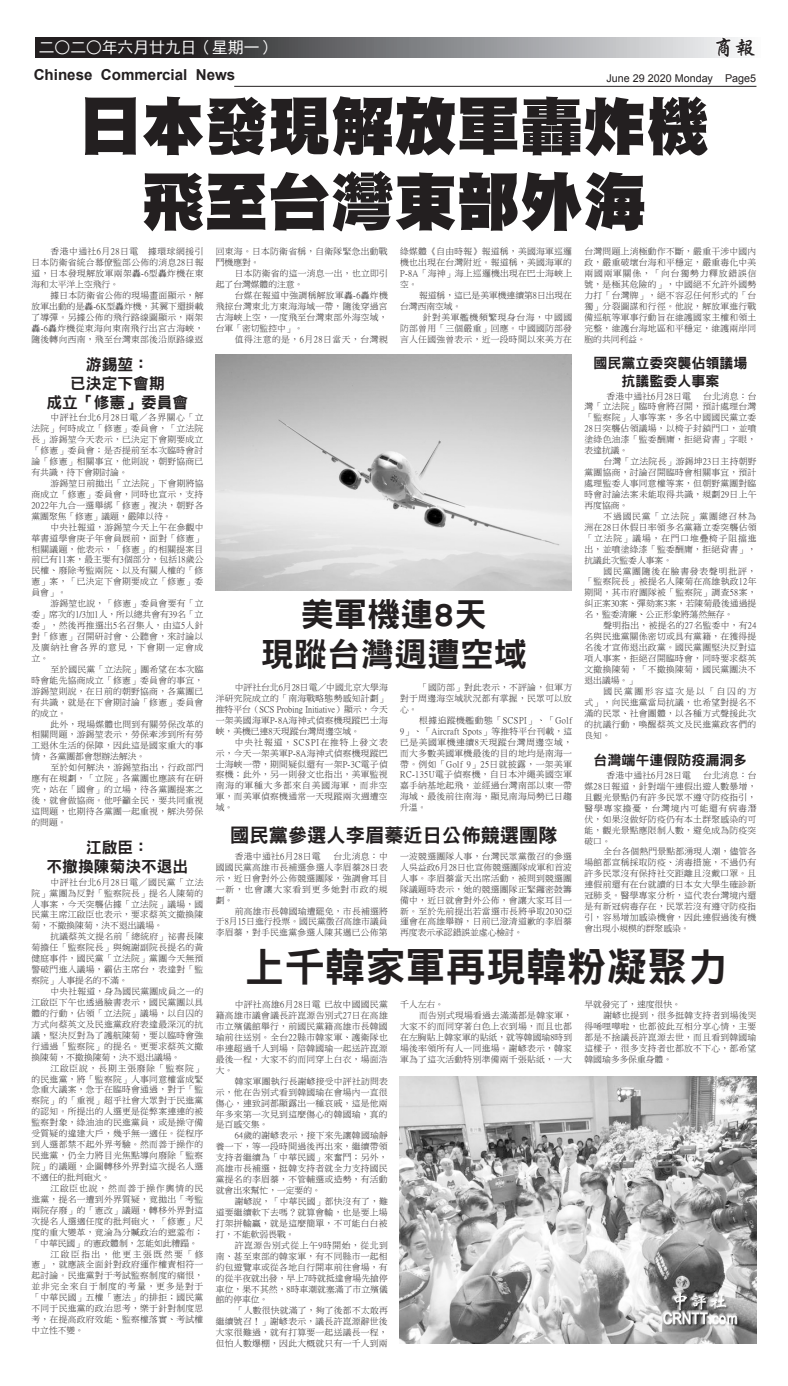
<style>
.page{position:relative;width:788px;height:1386px;background:#fff}
.page>*{position:absolute;margin:0;border:0;box-sizing:border-box;transform-origin:0 0}
.t1{font:63px/75.6px "DF Hei Std W12";color:#231f20;text-align:center}
.t2{font:40.25px "DF Hei Std W9";color:#231f20}
.t3{font:33.25px/39.9px "DF Hei Std W9";color:#231f20;text-align:center}
.t4{font:21.26px "DF Xing Kai Std W5";color:#231f20}
.t5{font:19.25px "DF Hei Std W9";color:#231f20}
.t6{font:15.75px/18.9px "DF Hei Std W9";color:#231f20;text-align:center}
.t7{font:15.75px "DF Hei Std W5";color:#fff}
.t8{font:700 15.14px "Arial";color:#231f20}
.t9{font:14px/17.7px "DF Hei Std W9";color:#231f20;text-align:center}
.t10{font:10.76px "Arial";color:#231f20}
.t11{font:8.75px/10.9px "P Ming Li U";letter-spacing:.035em;color:#231f20;text-align:justify}
.t12{font:8.75px/10.9px "P Ming Li U";color:#231f20}
.t13{font:8.75px "P Ming Li U";letter-spacing:.01em;color:#231f20}
.t14{font:8.75px "P Ming Li U";letter-spacing:.065em;color:#231f20}
.t15{font:8.75px "P Ming Li U";letter-spacing:.095em;color:#231f20}
.t16{font:8.75px "P Ming Li U";letter-spacing:.1em;color:#231f20}
.t17{font:8.75px "P Ming Li U";letter-spacing:.175em;color:#231f20}
</style>
<div class="page">
<hr style="left:234px;top:86px;width:522px;height:1px;background:#231f20">
<svg style="left:36px;top:37px;width:677px;height:20px;background:#727274"></svg>
<svg style="left:713px;top:37px;width:28px;height:21px"></svg>
<img style="left:399px;top:1076px;width:357px;height:268px">
<img style="left:216px;top:354px;width:355px;height:237px">
<h3 class="t7" style="left:39px;top:39px;width:238px">二○二○年六月廿九日（星期一）</h3>
<h3 class="t4" style="left:713px;top:36px;width:44px">商報</h3>
<h1 class="t1" style="left:79px;top:87px;width:631px">日本發現解放軍轟炸機飛至台灣東部外海</h1>
<p class="t11" style="left:32px;top:246px;width:173px;text-indent:19px">香港中通社6月28日電　據環球網援引日本防衛省統合幕僚監部公佈的消息28日報道，日本發現解放軍兩架轟-6型轟炸機在東海和太平洋上空飛行。</p>
<p class="t11" style="left:32px;top:290px;width:173px;text-indent:19px">據日本防衛省公佈的現場畫面顯示，解放軍出動的是轟-6K型轟炸機，其翼下還掛載了導彈。另據公佈的飛行路線圖顯示，兩架轟-6轟炸機從東海向東南飛行出宮古海峽，隨後轉向西南，飛至台灣東部後沿原路線返</p>
<h3 class="t8" style="left:34px;top:64px;width:203px">Chinese Commercial News</h3>
<p class="t10" style="left:606px;top:71px;width:151px">June 29 2020 Monday Page5</p>
<p class="t11" style="left:216px;top:246px;width:173px">回東海。日本防衛省稱，自衛隊緊急出動戰鬥機應對。</p>
<p class="t11" style="left:216px;top:268px;width:173px;text-indent:19px">日本防衛省的這一消息一出，也立即引起了台灣媒體的注意。</p>
<p class="t11" style="left:216px;top:290px;width:173px;text-indent:19px">台媒在報道中強調稱解放軍轟-6轟炸機飛掠台灣東北方東海海域一帶，隨後穿過宮古海峽上空，一度飛至台灣東部外海空域，台軍「密切監控中」。</p>
<p class="t14" style="left:235px;top:335px;width:154px">值得注意的是，6月28日當天，台灣親</p>
<p class="t11" style="left:584px;top:246px;width:173px">台灣問題上消極動作不斷，嚴重干涉中國內政，嚴重破壞台海和平穩定，嚴重毒化中美兩國兩軍關係，「向台獨勢力釋放錯誤信號，是極其危險的」，中國絕不允許外國勢力打「台灣牌」，絕不容忍任何形式的「台獨」分裂圖謀和行徑。他說，解放軍進行戰備巡航等軍事行動旨在維護國家主權和領土完整，維護台海地區和平穩定，維護兩岸同胞的共同利益。</p>
<p class="t11" style="left:400px;top:246px;width:173px">綠媒體《自由時報》報道稱，美國海軍巡邏機也出現在台灣附近。報道稱，美國海軍的P-8A「海神」海上巡邏機出現在巴士海峽上空。</p>
<p class="t12" style="left:400px;top:290px;width:173px;text-indent:19px">報道稱，這已是美軍機連續第8日出現在台灣西南空域。</p>
<p class="t11" style="left:400px;top:312px;width:173px;text-indent:23px">針對美軍艦機頻繁現身台海，中國國防部曾用「三個嚴重」回應。中國國防部發言人任國強曾表示，近一段時間以來美方在</p>
<h3 class="t6" style="left:47px;top:355px;width:143px">游錫堃：<br>已決定下會期<br>成立「修憲」委員會</h3>
<p class="t11" style="left:32px;top:412px;width:173px;text-indent:19px">中評社台北6月28日電／各界關心「立法院」何時成立「修憲」委員會，「立法院長」游錫堃今天表示，已決定下會期要成立「修憲」委員會；是否提前至本次臨時會討論「修憲」相關事宜，他則說，朝野協商已有共識，待下會期討論。</p>
<p class="t11" style="left:32px;top:478px;width:173px;text-indent:19px">游錫堃日前拋出「立法院」下會期將協商成立「修憲」委員會，同時也宣示，支持2022年九合一選舉綁「修憲」複決，朝野各黨團聚焦「修憲」議題，嚴陣以待。</p>
<p class="t11" style="left:32px;top:522px;width:173px;text-indent:19px">中央社報道，游錫堃今天上午在參觀中華書道學會庚子年會員展前，面對「修憲」相關議題，他表示，「修憲」的相關提案目前已有11案，最主要有3個部分，包括18歲公民權、廢除考監兩院、以及有關人權的「修憲」案，「已決定下會期要成立「修憲」委員會」。</p>
<p class="t11" style="left:32px;top:598px;width:173px;text-indent:19px">游錫堃也說，「修憲」委員會要有「立委」席次的1/3加1人，所以總共會有39名「立委」，然後再推選出5名召集人，由這5人針對「修憲」召開研討會、公聽會，來討論以及廣納社會各界的意見，下會期一定會成立。</p>
<p class="t11" style="left:32px;top:664px;width:173px;text-indent:19px">至於國民黨「立法院」團希望在本次臨時會能先協商成立「修憲」委員會的事宜，游錫堃則說，在日前的朝野協商，各黨團已有共識，就是在下會期討論「修憲」委員會的成立。</p>
<p class="t11" style="left:32px;top:718px;width:173px;text-indent:19px">此外，現場媒體也問到有關勞保改革的相關問題，游錫堃表示，勞保牽涉到所有勞工退休生活的保障，因此這是國家重大的事情，各黨團都會想辦法解決。</p>
<p class="t11" style="left:32px;top:762px;width:173px;text-indent:19px">至於如何解決，游錫堃指出，行政部門應有在規劃，「立院」各黨團也應該有在研究，站在「國會」的立場，待各黨團提案之後，就會做協商。他呼籲全民，要共同重視這問題，也期待各黨團一起重視，解決勞保的問題。</p>
<h3 class="t6" style="left:47px;top:838px;width:143px">江啟臣：<br>不撤換陳菊決不退出</h3>
<p class="t11" style="left:32px;top:877px;width:173px;text-indent:19px">中評社台北6月28日電／國民黨「立法院」黨團為反對「監察院長」提名人陳菊的人事案，今天突襲佔據「立法院」議場，國民黨主席江啟臣也表示，要求蔡英文撤換陳菊，不撤換陳菊，決不退出議場。</p>
<p class="t11" style="left:32px;top:931px;width:173px;text-indent:19px">抗議蔡英文提名前「總統府」祕書長陳菊擔任「監察院長」與婉謝副院長提名的黃健庭事件，國民黨「立法院」黨團今天無預警破門進入議場，霸佔主席台，表達對「監察院」人事提名的不滿。</p>
<p class="t11" style="left:32px;top:986px;width:173px;text-indent:19px">中央社報道，身為國民黨團成員之一的江啟臣下午也透過臉書表示，國民黨團以具體的行動，佔領「立法院」議場，以自囚的方式向蔡英文及民進黨政府表達最深沉的抗議，堅決反對為了護航陳菊，要以臨時會強行通過「監察院」的提名。更要求蔡英文撤換陳菊，不撤換陳菊，決不退出議場。</p>
<p class="t11" style="left:32px;top:1062px;width:173px;text-indent:19px">江啟臣說，長期主張廢除「監察院」的民進黨，將「監察院」人事同意權當成緊急重大議案，急于在臨時會通過，對于「監察院」的「重視」超乎社會大眾對于民進黨的認知。所提出的人選更是從弊案連連的被監察對象，綠油油的民進黨員，或是操守備受質疑的違建大戶，幾乎無一適任。從程序到人選都禁不起外界考驗。然而善于操作的民進黨，仍全力將目光焦點導向廢除「監察院」的議題，企圖轉移外界對這次提名人選不適任的批判砲火。</p>
<p class="t16" style="left:50px;top:1184px;width:154px">江啟臣也說，然而善于操作輿情的民</p>
<p class="t11" style="left:32px;top:1194px;width:173px">進黨，提名一遭到外界質疑，竟拋出「考監</p>
<p class="t11" style="left:32px;top:1205px;width:173px">兩院存廢」的「憲改」議題，轉移外界對這</p>
<p class="t11" style="left:32px;top:1216px;width:173px">次提名人選適任度的批判砲火，「修憲」尺</p>
<p class="t11" style="left:32px;top:1227px;width:173px">度的重大變革，竟淪為分贓政治的遮羞布；</p>
<p class="t12" style="left:32px;top:1237px;width:168px">「中華民國」的憲政體制，怎能如此糟蹋。</p>
<p class="t17" style="left:50px;top:1249px;width:154px">江啟臣指出，他更主張既然要「修</p>
<p class="t11" style="left:32px;top:1259px;width:173px">憲」，就應該全面針對政府運作權責相符一</p>
<p class="t11" style="left:32px;top:1270px;width:173px">起討論。民進黨對于考試監察制度的痛恨，</p>
<p class="t15" style="left:32px;top:1282px;width:173px">並非完全來自于制度的考量，更多是對于</p>
<p class="t11" style="left:32px;top:1292px;width:173px">「中華民國」五權「憲法」的排拒；國民黨</p>
<p class="t11" style="left:32px;top:1303px;width:173px">不同于民進黨的政治思考，樂于針對制度思</p>
<p class="t11" style="left:32px;top:1314px;width:173px">考，在提高政府效能、監察權落實、考試權</p>
<p class="t11" style="left:32px;top:1325px;width:54px">中立性不變。</p>
<h3 class="t3" style="left:261px;top:593px;width:267px">美軍機連8天<br>現蹤台灣週遭空域</h3>
<p class="t11" style="left:216px;top:682px;width:173px;text-indent:19px">中評社台北6月28日電／中國北京大學海洋研究院成立的「南海戰略態勢感知計劃」推特平台（SCS Probing Initiative）顯示，今天一架美國海軍P-8A海神式偵察機現蹤巴士海峽，美機已連8天現蹤台灣周邊空域。</p>
<p class="t11" style="left:216px;top:737px;width:173px;text-indent:19px">中央社報道，SCSPI在推特上發文表示，今天一架美軍P-8A海神式偵察機現蹤巴士海峽一帶，期間疑似還有一架P-3C電子偵察機；此外，另一則發文也指出，美軍監視南海的軍種大多都來自美國海軍，而非空軍，而美軍偵察機通常一天現蹤兩次週遭空域。</p>
<p class="t11" style="left:400px;top:682px;width:173px;text-indent:19px">「國防部」對此表示，不評論，但軍方對于周邊海空域狀況都有掌握，民眾可以放心。</p>
<p class="t11" style="left:400px;top:715px;width:173px;text-indent:19px">根據追蹤機艦動態「SCSPI」、「Golf 9」、「Aircraft Spots」等推特平台刊載，這已是美國軍機連續8天現蹤台灣周邊空域，而大多數美國軍機最後的目的地均是南海一帶。例如「Golf 9」25日就披露，一架美軍RC-135U電子偵察機，自日本沖繩美國空軍嘉手納基地起飛，並經過台灣南部以東一帶海域、最後前往南海，顯見南海局勢已日趨升溫。</p>
<h3 class="t5" style="left:230px;top:824px;width:329px">國民黨參選人李眉蓁近日公佈競選團隊</h3>
<p class="t11" style="left:216px;top:851px;width:173px;text-indent:19px">香港中通社6月28日電　 台北消息：中國國民黨高雄市長補選參選人李眉蓁28日表示，近日會對外公佈競選團隊，強調會耳目一新，也會讓大家看到更多她對市政的規劃。</p>
<p class="t11" style="left:216px;top:905px;width:173px;text-indent:19px">前高雄市長韓國瑜遭罷免，市長補選將于8月15日進行投票。國民黨徵召高雄市議員李眉蓁，對手民進黨參選人陳其邁已公佈第</p>
<p class="t11" style="left:400px;top:851px;width:173px">一波競選團隊人事，台灣民眾黨徵召的參選人吳益政6月28日也宣佈競選團隊成軍和首波人事。李眉蓁當天出席活動，被問到競選團隊議題時表示，她的競選團隊正緊鑼密鼓籌備中，近日就會對外公佈，會讓大家耳目一新。至於先前提出若當選市長將爭取2030亞運會在高雄舉辦，日前已澄清道歉的李眉蓁再度表示承認錯誤並虛心檢討。</p>
<h3 class="t9" style="left:593px;top:354px;width:155px">國民黨立委突襲佔領議場抗議監委人事案</h3>
<p class="t11" style="left:584px;top:390px;width:173px;text-indent:22px">香港中通社6月28日電　 台北消息：台灣「立法院」臨時會將召開，預計處理台灣「監察院」人事等案，多名中國國民黨立委28日突襲佔領議場，以椅子封鎖門口，並噴塗綠色油漆「監委酬庸，拒絕背書」字眼，表達抗議。</p>
<p class="t11" style="left:584px;top:456px;width:173px;text-indent:19px">台灣「立法院長」游錫坤23日主持朝野黨團協商，討論召開臨時會相關事宜，預計處理監委人事同意權等案，但朝野黨團對臨時會討論法案未能取得共識，規劃29日上午再度協商。</p>
<p class="t11" style="left:584px;top:511px;width:173px;text-indent:19px">不過國民黨「立法院」黨團總召林為洲在28日休假日率領多名黨籍立委突襲佔領「立法院」議場，在門口堆疊椅子阻擋進出，並噴塗綠漆「監委酬庸，拒絕背書」，抗議此次監委人事案。</p>
<p class="t11" style="left:584px;top:565px;width:173px;text-indent:19px">國民黨團隨後在臉書發表聲明批評，「監察院長」被提名人陳菊在高雄執政12年期間，其市府團隊被「監察院」調查58案，糾正案30案、彈劾案3案，若陳菊最後通過提名，監委清廉、公正形象將蕩然無存。</p>
<p class="t11" style="left:584px;top:620px;width:173px;text-indent:19px">聲明指出，被提名的27名監委中，有24名與民進黨關係密切或具有黨籍，在獲得提名後才宣佈退出政黨。國民黨團堅決反對這項人事案，拒絕召開臨時會，同時要求蔡英文撤換陳菊，「不撤換陳菊，國民黨團決不退出議場。」</p>
<p class="t11" style="left:584px;top:686px;width:173px;text-indent:19px">國民黨團形容這次是以「自囚的方式」，向民進黨當局抗議，也希望對提名不滿的民眾、社會團體，以各種方式聲援此次的抗議行動，喚醒蔡英文及民進黨政客們的良知。</p>
<h3 class="t9" style="left:593px;top:751px;width:155px">台灣端午連假防疫漏洞多</h3>
<p class="t11" style="left:584px;top:770px;width:173px;text-indent:22px">香港中通社6月28日電　 台北消息：台媒28日報道，針對端午連假出遊人數暴增，且觀光景點仍有許多民眾不遵守防疫指引，醫學專家擔憂，台灣境內可能還有病毒潛伏，如果沒做好防疫仍有本土群聚感染的可能，觀光景點應限制人數，避免成為防疫突破口。</p>
<p class="t11" style="left:584px;top:846px;width:173px;text-indent:19px">全台各個熱門景點都湧現人潮，儘管各場館都宣稱採取防疫、消毒措施，不過仍有許多民眾沒有保持社交距離且沒戴口罩。且連假前還有在台就讀的日本女大學生確診新冠肺炎。醫學專家分析，這代表台灣境內還是有新冠病毒存在，民眾若沒有遵守防疫指引，容易增加感染機會，因此連假過後有機會出現小規模的群聚感染。</p>
<h2 class="t2" style="left:244px;top:945px;width:485px">上千韓家軍再現韓粉凝聚力</h2>
<p class="t11" style="left:216px;top:999px;width:173px;text-indent:19px">中評社高雄6月28日電 已故中國國民黨籍高雄市議會議長許崑源告別式27日在高雄市立殯儀館舉行，前國民黨籍高雄市長韓國瑜前往送別。全台22縣市韓家軍、護衛隊也串連超過千人到場，陪韓國瑜一起送許崑源最後一程，大家不約而同穿上白衣，場面浩大。</p>
<p class="t11" style="left:216px;top:1076px;width:173px;text-indent:19px">韓家軍團執行長謝嵃接受中評社訪問表示，他在告別式看到韓國瑜在會場內一直很傷心，連致詞都顯露出一種哀戚，這是他兩年多來第一次見到這麼傷心的韓國瑜，真的是百感交集。</p>
<p class="t11" style="left:216px;top:1130px;width:173px;text-indent:19px">64歲的謝嵃表示，接下來先讓韓國瑜靜養一下，等一段時間過後再出來，繼續帶領支持者繼續為「中華民國」來奮鬥；另外，高雄市長補選，挺韓支持者就全力支持國民黨提名的李眉蓁，不管輔選或造勢，有活動就會出來幫忙，一定要的。</p>
<p class="t11" style="left:216px;top:1196px;width:173px;text-indent:19px">謝嵃說，「中華民國」都快沒有了，難道要繼續軟下去嗎？就算會輸，也是要上場打架拼輸贏，就是這麼簡單，不可能白白被打，不能軟弱畏戰。</p>
<p class="t11" style="left:216px;top:1240px;width:173px;text-indent:19px">許崑源告別式從上午9時開始，從北到南、甚至東部的韓家軍，有不同縣市一起相約包遊覽車或從各地自行開車前往會場，有的從半夜就出發，早上7時就抵達會場先搶停車位，果不其然，8時車潮就塞滿了市立殯儀館的停車位。</p>
<p class="t11" style="left:216px;top:1305px;width:173px;text-indent:19px">「人數很快就滿了，夠了後都不太敢再繼續號召！」謝嵃表示，議長許崑源辭世後大家很難過，就有打算要一起送議長一程，但怕人數爆棚，因此大概就只有一千人到兩</p>
<p class="t11" style="left:400px;top:999px;width:45px">千人左右。</p>
<p class="t11" style="left:419px;top:1010px;width:154px">而告別式現場看過去滿滿都是韓家軍，</p>
<p class="t11" style="left:400px;top:1021px;width:173px">大家不約而同穿著白色上衣到場，而且也都</p>
<p class="t13" style="left:400px;top:1033px;width:173px">在左胸貼上韓家軍的貼紙，就等韓國瑜8時到</p>
<p class="t11" style="left:400px;top:1043px;width:173px">場後率領所有人一同進場。謝嵃表示，韓家</p>
<p class="t11" style="left:400px;top:1054px;width:173px">軍為了這次活動特別準備兩千張貼紙，一大</p>
<p class="t12" style="left:584px;top:999px;width:98px">早就發完了，速度很快。</p>
<p class="t11" style="left:603px;top:1010px;width:154px">謝嵃也提到，很多挺韓支持者到場後哭</p>
<p class="t11" style="left:584px;top:1021px;width:173px">得唏哩嘩啦，也都彼此互相分享心情，主要</p>
<p class="t11" style="left:584px;top:1032px;width:173px">都是不捨議長許崑源去世，而且看到韓國瑜</p>
<p class="t11" style="left:584px;top:1043px;width:173px">這樣子，很多支持者也都放不下心，都希望</p>
<p class="t12" style="left:584px;top:1054px;width:89px">韓國瑜多多保重身體。</p>
</div>
